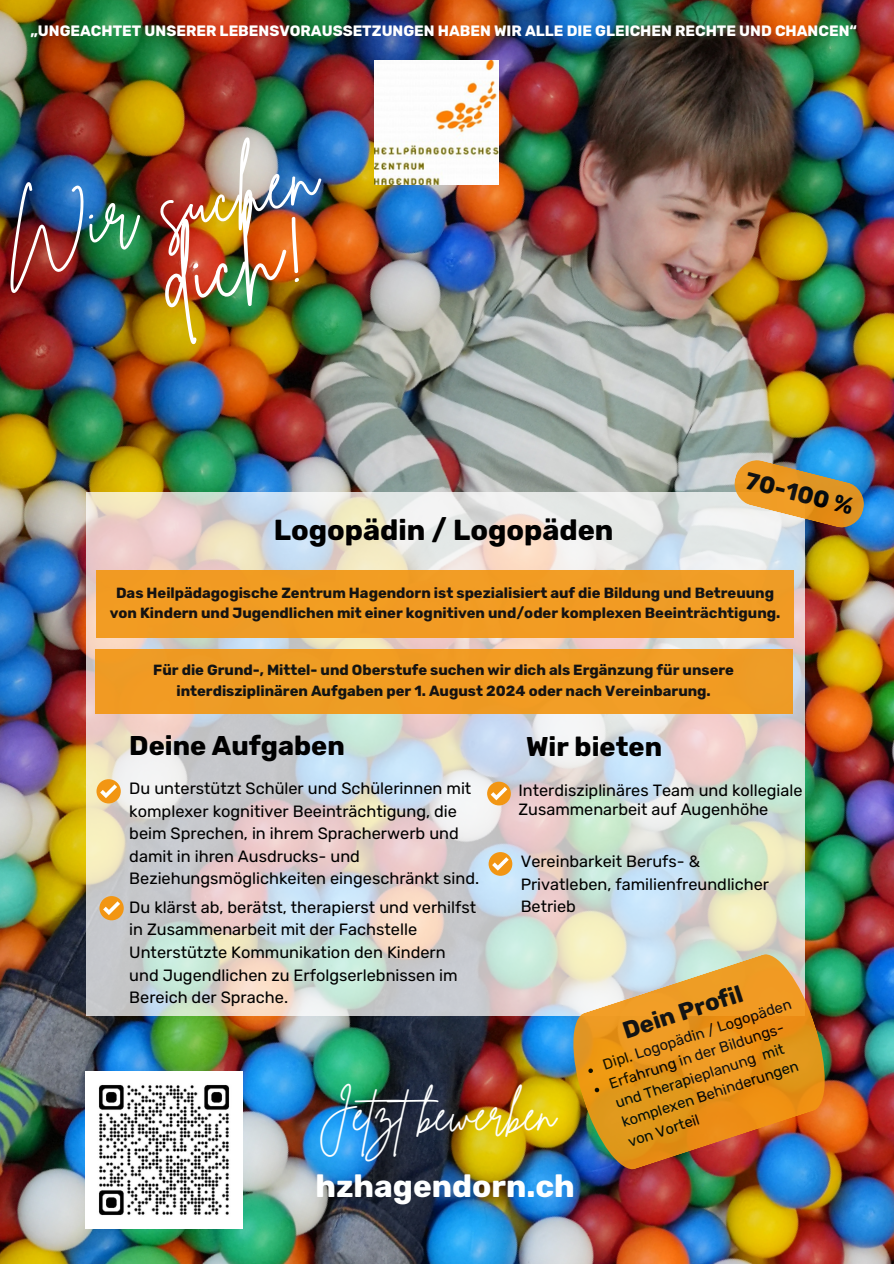
<style>
.page{position:relative;width:894px;height:1264px;background:#fff}
.page>*{position:absolute;margin:0;border:0;box-sizing:border-box;transform-origin:0 0}
.t1{font:94.2px "Brittany Signature";color:#fff}
.t2{font:75.45px "Brittany Signature";color:#fff}
.t3{font:46.05px "Brittany Signature";color:#feffff}
.t4{font:700 31.5px "Rubik";color:#feffff}
.t5{font:700 28.8px "Rubik";color:#000}
.t6{font:700 27px "Rubik";color:#000}
.t7{font:700 23.85px "Rubik";color:#000}
.t8{font:16.35px/22.5px "Rubik";color:#000}
.t9{font:700 15px "Rubik";color:#fff}
.t10{font:14.85px/20.2px "Rubik";color:#000}
.t11{font:700 14.7px/20.2px "Rubik";color:#000;text-align:center}
</style>
<div class="page">
<img style="left:0;top:0;width:893px;height:1263px">
<svg style="left:86px;top:492px;width:718px;height:524px;background:#d9d9d5"></svg>
<div style="left:487px;top:781px;width:23px;height:24px;background:#f29613;border-radius:50%"></div>
<svg style="left:490px;top:787px;width:17px;height:13px"></svg>
<div style="left:488px;top:852px;width:24px;height:23px;background:#f29613;border-radius:50%"></div>
<svg style="left:492px;top:857px;width:16px;height:13px"></svg>
<div style="left:96px;top:779px;width:25px;height:24px;background:#f29613;border-radius:50%"></div>
<svg style="left:100px;top:784px;width:17px;height:14px"></svg>
<div style="left:99px;top:896px;width:25px;height:24px;background:#f29613;border-radius:50%"></div>
<svg style="left:103px;top:901px;width:17px;height:14px"></svg>
<svg style="left:732px;top:458px;width:134px;height:72px;background:#bda26d"></svg>
<div style="left:96px;top:570px;width:697px;height:68px;background:#f19b23"></div>
<img style="left:569px;top:950px;width:259px;height:223px">
<svg style="left:587px;top:1067px;width:6px;height:6px"></svg>
<svg style="left:594px;top:1087px;width:5px;height:5px"></svg>
<img style="left:375px;top:61px;width:123px;height:124px">
<img style="left:86px;top:1071px;width:156px;height:157px">
<div style="left:95px;top:649px;width:697px;height:65px;background:#f09c23"></div>
<p class="t9" style="left:30px;top:22px;width:827px">„UNGEACHTET UNSERER LEBENSVORAUSSETZUNGEN HABEN WIR ALLE DIE GLEICHEN RECHTE UND CHANCEN“</p>
<p class="t2" style="left:-9px;top:188px;width:323px;rotate:-11deg">Wir suchen</p>
<p class="t1" style="left:145px;top:219px;width:151px;rotate:-16deg">dich!</p>
<p class="t5" style="left:274px;top:513px;width:341px">Logopädin / Logopäden</p>
<h3 class="t7" style="left:749px;top:466px;width:112px;rotate:14deg">70-100 %</h3>
<p class="t11" style="left:110px;top:582px;width:672px">Das Heilpädagogische Zentrum Hagendorn ist spezialisiert auf die Bildung und Betreuung von Kindern und Jugendlichen mit einer kognitiven und/oder komplexen Beeinträchtigung.</p>
<p class="t11" style="left:153px;top:660px;width:582px">Für die Grund-, Mittel- und Oberstufe suchen wir dich als Ergänzung für unsere interdisziplinären Aufgaben per 1. August 2024 oder nach Vereinbarung.</p>
<p class="t6" style="left:129px;top:729px;width:217px">Deine Aufgaben</p>
<p class="t6" style="left:526px;top:730px;width:137px">Wir bieten</p>
<p class="t8" style="left:129px;top:777px;width:343px">Du unterstützt Schüler und Schülerinnen mit komplexer kognitiver Beeinträchtigung, die beim Sprechen, in ihrem Spracherwerb und damit in ihren Ausdrucks- und</p>
<p class="t8" style="left:129px;top:867px;width:351px">Beziehungsmöglichkeiten eingeschränkt sind.</p>
<h5 class="t8" style="left:129px;top:896px;width:348px">Du klärst ab, berätst, therapierst und verhilfst in Zusammenarbeit mit der Fachstelle Unterstützte Kommunikation den Kindern und Jugendlichen zu Erfolgserlebnissen im Bereich der Sprache.</h5>
<h6 class="t8" style="left:518px;top:780px;width:285px;line-height:19.2px">Interdisziplinäres Team und kollegiale<br>Zusammenarbeit auf Augenhöhe</h6>
<h4 class="t8" style="left:520px;top:850px;width:250px">Vereinbarkeit Berufs- &amp;<br>Privatleben, familienfreundlicher<br>Betrieb</h4>
<h3 class="t7" style="left:619px;top:1017px;width:126px;rotate:-18deg">Dein Profil</h3>
<p class="t10" style="left:600px;top:1055px;width:199px;rotate:-18deg">Dipl. Logopädin / Logopäden<br>Erfahrung in der Bildungs&shy;und Therapieplanung mit komplexen Behinderungen</p>
<h1 class="t3" style="left:318px;top:1083px;width:239px">Jetztbewerben</h1>
<p class="t10" style="left:625px;top:1132px;width:76px;rotate:-18deg">von Vorteil</p>
<p class="t4" style="left:315px;top:1167px;width:261px">hzhagendorn.ch</p>
</div>
